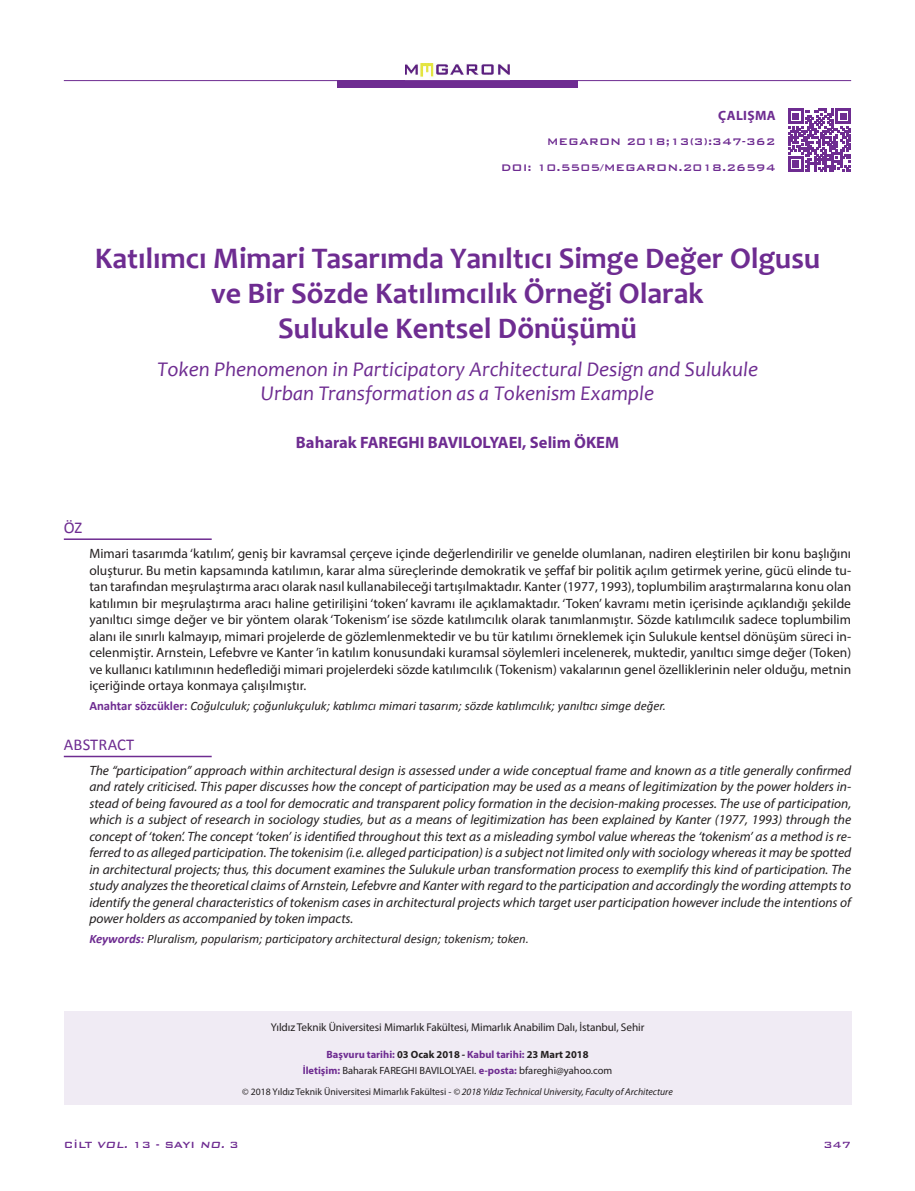
<style>
.page{position:relative;width:915px;height:1191px;background:#fff}
.page>*{position:absolute;margin:0;border:0;box-sizing:border-box;transform-origin:0 0}
._10__Megaron_ANA_Bas{font:700 30px "Candara";color:#6e2c91}
._11__Megaron_ING_ANA{font:italic 21px "Candara";color:#6e2c91}
._12__Megaron_Yazar_A{font:700 16.5px "Myriad Pro";color:#6e2c91}
.t1{font:16.5px "Calibri";letter-spacing:.01em;color:#6e2c91}
._09__Megaron_TR_Ozet{font:italic 13.5px/16.5px "Myriad Pro";color:#231f20;text-align:justify}
._08__Megaron_ING_Oze{font:13.5px/16.5px "Myriad Pro";color:#231f20;text-align:justify}
.t2{font:700 13.5px "Myriad Pro";letter-spacing:.025em;color:#6e2c91}
.t3{font:italic 12.75px "Calibri";color:#231f20}
.t4{font:500 12.75px "Bank Gothic";color:#6e2c91}
.t5{font:500 12px "Bank Gothic BT";color:#6e2c91}
.t6{font:11.25px "Myriad Pro";letter-spacing:-.01em;color:#231f20}
.t7{font:10.5px "Myriad Pro";color:#231f20}
.t8{font:700 10.5px "Myriad Pro";color:#6e2c91}
.t9{font:italic 9.75px "Myriad Pro";color:#231f20}
.s1{font-weight:700;font-style:normal;color:#6e2c91}
.s2{font-weight:700;color:#6e2c91}
.s3{color:#231f20}
.s4{font-style:italic;color:#231f20}
.s5{font-style:normal}
.s6{font-style:italic}
</style>
<div class="page">
<div style="left:64px;top:1011px;width:786px;height:94px;background:#f0ebf4"></div>
<div style="left:337px;top:80px;width:240px;height:8px;background:#6e2c91"></div>
<img style="left:405px;top:64px;width:104px;height:13px">
<hr style="left:64px;top:80px;width:786px;height:1px;background:#6e2c91">
<svg style="left:788px;top:109px;width:62px;height:62px"></svg>
<hr style="left:64px;top:538px;width:148px;height:2px;background:#6e2c91">
<hr style="left:64px;top:755px;width:148px;height:2px;background:#6e2c91">
<p class="t2" style="left:718px;top:106px;width:59px">ÇALIŞMA</p>
<p class="t4" style="left:546px;top:132px;width:230px">MEGARON 2018;13(3):347-362</p>
<p class="t4" style="left:500px;top:158px;width:276px">DOI: 10.5505/MEGARON.2018.26594</p>
<p class="_10__Megaron_ANA_Bas" style="left:95px;top:241px;width:726px">Katılımcı Mimari Tasarımda Yanıltıcı Simge Değer Olgusu</p>
<p class="_10__Megaron_ANA_Bas" style="left:211px;top:275px;width:494px">ve Bir Sözde Katılımcılık Örneği Olarak</p>
<p class="_10__Megaron_ANA_Bas" style="left:278px;top:310px;width:360px">Sulukule Kentsel Dönüşümü</p>
<p class="_11__Megaron_ING_ANA" style="left:157px;top:356px;width:602px">Token Phenomenon in Participatory Architectural Design and Sulukule</p>
<p class="_11__Megaron_ING_ANA" style="left:261px;top:380px;width:394px">Urban Transformation as a Tokenism Example</p>
<p class="_12__Megaron_Yazar_A" style="left:296px;top:432px;width:324px">Baharak FAREGHI BAVILOLYAEI, Selim ÖKEM</p>
<p class="t1" style="left:64px;top:517px;width:20px">ÖZ</p>
<p class="_08__Megaron_ING_Oze" style="left:89px;top:545px;width:763px">Mimari tasarımda ‘katılım’, geniş bir kavramsal çerçeve içinde değerlendirilir ve genelde olumlanan, nadiren eleştirilen bir konu başlığını oluşturur. Bu metin kapsamında katılımın, karar alma süreçlerinde demokratik ve şeffaf bir politik açılım getirmek yerine, gücü elinde tu&shy;tan tarafından meşrulaştırma aracı olarak nasıl kullanabileceği tartışılmaktadır. Kanter (1977, 1993), toplumbilim araştırmalarına konu olan katılımın bir meşrulaştırma aracı haline getirilişini ‘token’ kavramı ile açıklamaktadır. ‘Token’ kavramı metin içerisinde açıklandığı şekilde yanıltıcı simge değer ve bir yöntem olarak ‘Tokenism’ ise sözde katılımcılık olarak tanımlanmıştır. Sözde katılımcılık sadece toplumbilim alanı ile sınırlı kalmayıp, mimari projelerde de gözlemlenmektedir ve bu tür katılımı örneklemek için Sulukule kentsel dönüşüm süreci in&shy;celenmiştir. Arnstein, Lefebvre ve Kanter ’in katılım konusundaki kuramsal söylemleri incelenerek, muktedir, yanıltıcı simge değer (Token) ve kullanıcı katılımının hedeflediği mimari projelerdeki sözde katılımcılık (Tokenism) vakalarının genel özelliklerinin neler olduğu, metnin içeriğinde ortaya konmaya çalışılmıştır.</p>
<p class="t3" style="left:89px;top:698px;width:578px"><span class="s1">Anahtar sözcükler:</span> Coğulculuk; çoğunlukçuluk; katılımcı mimari tasarım; sözde katılımcılık; yanıltıcı simge değer.</p>
<p class="t1" style="left:64px;top:734px;width:72px">ABSTRACT</p>
<p class="_09__Megaron_TR_Ozet" style="left:89px;top:762px;width:763px">The “participation” approach within architectural design is assessed under a wide conceptual frame and known as a title generally confirmed and rately criticised. This paper discusses how the concept of participation may be used as a means of legitimization by the power holders in&shy;stead of being favoured as a tool for democratic and transparent policy formation in the decision-making processes. The use of participation, which is a subject of research in sociology studies, but as a means of legitimization has been explained by Kanter (1977, 1993) through the concept of ‘token’. The concept ‘token’ is identified throughout this text as a misleading symbol value whereas the ‘tokenism’ as a method is re&shy;ferred to as alleged participation. The tokenisim (i.e. alleged participation) is a subject not limited only with sociology whereas it may be spotted in architectural projects; thus, this document examines the Sulukule urban transformation process to exemplify this kind of participation. The study analyzes the theoretical claims of Arnstein, Lefebvre and Kanter with regard to the participation and accordingly the wording attempts to identify the general characteristics of tokenism cases in architectural projects which target user participation however include the intentions of power holders as accompanied by token impacts.</p>
<p class="t3" style="left:89px;top:931px;width:441px"><span class="s2">Keywords:</span> Pluralism, popularism; participatory architectural design; tokenism; token.</p>
<p class="t6" style="left:270px;top:1020px;width:375px">Yıldız Teknik Üniversitesi Mimarlık Fakültesi, Mimarlık Anabilim Dalı, İstanbul, Sehir</p>
<p class="t8" style="left:326px;top:1047px;width:263px">Başvuru tarihi: <span class="s3">03 Ocak 2018</span> <span class="s4">-</span> Kabul tarihi: <span class="s3">23 Mart 2018</span></p>
<p class="t7" style="left:302px;top:1064px;width:311px"><span class="s2">İletişim:</span> Baharak FAREGHI BAVILOLYAEI. <span class="s2">e-posta:</span> bfareghi@yahoo.com</p>
<p class="t9" style="left:242px;top:1085px;width:432px"><span class="s5">© 2018 Yıldız Teknik Üniversitesi Mimarlık Fakültesi -</span> © 2018 Yıldız Technical University, Faculty of Architecture</p>
<p class="t5" style="left:64px;top:1138px;width:176px">CİLT <span class="s6">VOL.</span> 13 - SAYI <span class="s6">NO.</span> 3</p>
<p class="t5" style="left:823px;top:1138px;width:29px">347</p>
</div>
